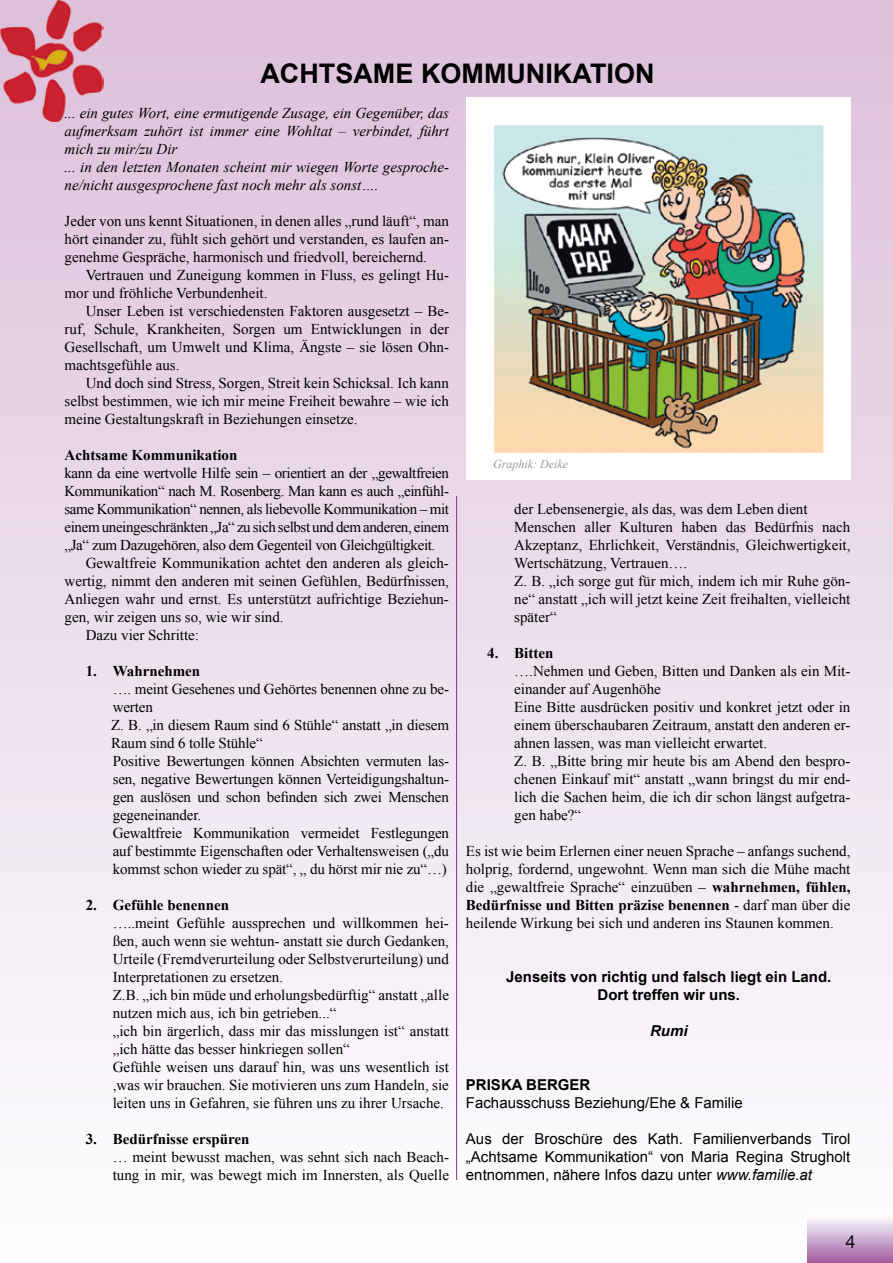
<style>
.page{position:relative;width:893px;height:1263px;background:#fff}
.page>*{position:absolute;margin:0;border:0;box-sizing:border-box;transform-origin:0 0}
.t1{font:700 27px "Arial";color:#000}
.t2{font:18px "Helvetica Neue";color:#000}
.t3{font:15px/18px "Times New Roman";color:#000}
.t4{font:15px "Times New Roman";letter-spacing:-.025em;color:#000}
.t5{font:italic 15px/18px "Times New Roman";color:#000}
.t6{font:15px/18px "Arial";color:#000;text-align:justify}
.t7{font:700 15px "Times New Roman";color:#000}
.t8{font:700 15px/18px "Arial";color:#000;text-align:center}
.t9{font:italic 700 15px "Arial";color:#000}
.t10{font:italic 12px "Times New Roman";color:#999}
.s1{font-weight:700}
.s2{font-style:italic}
</style>
<div class="page">
<div style="left:0;top:0;width:893px;height:1263px;background:linear-gradient(to bottom,#dcc0da,#fdfeff)"></div>
<div style="left:808px;top:1215px;width:85px;height:48px;background:linear-gradient(to bottom,#fdffff,#a45ea3)"></div>
<img style="left:466px;top:98px;width:384px;height:381px">
<hr style="left:456px;top:496px;width:1px;height:684px;background:#8d2986">
<img style="left:0;top:0;width:103px;height:121px">
<h1 class="t1" style="left:260px;top:56px;width:395px">ACHTSAME KOMMUNIKATION</h1>
<p class="t5" style="left:65px;top:103px;width:386px">... ein gutes Wort, eine ermutigende Zusage, ein Gegenüber, das aufmerksam zuhört ist immer eine Wohltat – verbindet, führt mich zu mir/zu Dir<br>... in den letzten Monaten scheint mir wiegen Worte gesproche&shy;ne/nicht ausgesprochene fast noch mehr als sonst….</p>
<p class="t3" style="left:65px;top:212px;width:386px;text-align:justify">Jeder von uns kennt Situationen, in denen alles „rund läuft“, man hört einander zu, fühlt sich gehört und verstanden, es laufen an&shy;genehme Gespräche, harmonisch und friedvoll, bereichernd.</p>
<p class="t3" style="left:65px;top:266px;width:386px;text-indent:21px">Vertrauen und Zuneigung kommen in Fluss, es gelingt Hu&shy;mor und fröhliche Verbundenheit.</p>
<p class="t3" style="left:65px;top:302px;width:386px;text-align:justify;text-indent:21px">Unser Leben ist verschiedensten Faktoren ausgesetzt – Be&shy;ruf, Schule, Krankheiten, Sorgen um Entwicklungen in der Gesellschaft, um Umwelt und Klima, Ängste – sie lösen Ohn&shy;machtsgefühle aus.</p>
<p class="t3" style="left:65px;top:374px;width:386px;text-align:justify;text-indent:21px">Und doch sind Stress, Sorgen, Streit kein Schicksal. Ich kann selbst bestimmen, wie ich mir meine Freiheit bewahre – wie ich meine Gestaltungskraft in Beziehungen einsetze.</p>
<p class="t7" style="left:65px;top:444px;width:174px">Achtsame Kommunikation</p>
<p class="t4" style="left:65px;top:463px;width:386px">kann da eine wertvolle Hilfe sein – orientiert an der „gewaltfreien</p>
<p class="t4" style="left:65px;top:481px;width:386px">Kommunikation“ nach M. Rosenberg. Man kann es auch „einfühl-</p>
<p class="t4" style="left:65px;top:499px;width:386px">same Kommunikation“ nennen, als liebevolle Kommunikation – mit</p>
<p class="t4" style="left:65px;top:517px;width:386px">einem uneingeschränkten „Ja“ zu sich selbst und dem anderen, einem</p>
<p class="t4" style="left:65px;top:535px;width:372px">„Ja“ zum Dazugehören, also dem Gegenteil von Gleichgültigkeit.</p>
<p class="t3" style="left:86px;top:554px;width:365px">Gewaltfreie Kommunikation achtet den anderen als gleich-</p>
<p class="t3" style="left:65px;top:572px;width:386px">wertig, nimmt den anderen mit seinen Gefühlen, Bedürfnissen,</p>
<p class="t3" style="left:65px;top:590px;width:386px">Anliegen wahr und ernst. Es unterstützt aufrichtige Beziehun-</p>
<p class="t3" style="left:65px;top:608px;width:221px">gen, wir zeigen uns so, wie wir sind.</p>
<p class="t3" style="left:86px;top:626px;width:115px">Dazu vier Schritte:</p>
<p class="t7" style="left:86px;top:660px;width:116px">1. Wahrnehmen</p>
<p class="t3" style="left:111px;top:680px;width:339px">…. meint Gesehenes und Gehörtes benennen ohne zu be&shy;werten<br>Z. B. „in diesem Raum sind 6 Stühle“ anstatt „in diesem Raum sind 6 tolle Stühle“<br>Positive Bewertungen können Absichten vermuten las&shy;sen, negative Bewertungen können Verteidigungshaltun&shy;gen auslösen und schon befinden sich zwei Menschen gegeneinander.<br>Gewaltfreie Kommunikation vermeidet Festlegungen auf bestimmte Eigenschaften oder Verhaltensweisen („du kommst schon wieder zu spät“, „ du hörst mir nie zu“…)</p>
<p class="t7" style="left:86px;top:894px;width:145px">2. Gefühle benennen</p>
<p class="t3" style="left:113px;top:914px;width:338px">…..meint Gefühle aussprechen und willkommen hei&shy;ßen, auch wenn sie wehtun- anstatt sie durch Gedanken, Urteile (Fremdverurteilung oder Selbstverurteilung) und Interpretationen zu ersetzen.<br>Z.B. „ich bin müde und erholungsbedürftig“ anstatt „alle nutzen mich aus, ich bin getrieben...“<br>„ich bin ärgerlich, dass mir das misslungen ist“ anstatt „ich hätte das besser hinkriegen sollen“<br>Gefühle weisen uns darauf hin, was uns wesentlich ist ,was wir brauchen. Sie motivieren uns zum Handeln, sie leiten uns in Gefahren, sie führen uns zu ihrer Ursache.</p>
<p class="t7" style="left:86px;top:1128px;width:165px">3. Bedürfnisse erspüren</p>
<p class="t3" style="left:113px;top:1148px;width:338px">… meint bewusst machen, was sehnt sich nach Beach&shy;tung in mir, was bewegt mich im Innersten, als Quelle</p>
<p class="t10" style="left:493px;top:456px;width:76px">Graphik: Deike</p>
<p class="t3" style="left:514px;top:500px;width:338px">der Lebensenergie, als das, was dem Leben dient Menschen aller Kulturen haben das Bedürfnis nach Akzeptanz, Ehrlichkeit, Verständnis, Gleichwertigkeit, Wertschätzung, Vertrauen….<br>Z. B. „ich sorge gut für mich, indem ich mir Ruhe gön&shy;ne“ anstatt „ich will jetzt keine Zeit freihalten, vielleicht später“</p>
<p class="t7" style="left:487px;top:642px;width:68px">4. Bitten</p>
<p class="t3" style="left:514px;top:662px;width:338px">….Nehmen und Geben, Bitten und Danken als ein Mit&shy;einander auf Augenhöhe<br>Eine Bitte ausdrücken positiv und konkret jetzt oder in einem überschaubaren Zeitraum, anstatt den anderen er&shy;ahnen lassen, was man vielleicht erwartet.<br>Z. B. „Bitte bring mir heute bis am Abend den bespro&shy;chenen Einkauf mit“ anstatt „wann bringst du mir end&shy;lich die Sachen heim, die ich dir schon längst aufgetra&shy;gen habe?“</p>
<p class="t3" style="left:466px;top:842px;width:386px;text-align:justify">Es ist wie beim Erlernen einer neuen Sprache – anfangs suchend, holprig, fordernd, ungewohnt. Wenn man sich die Mühe macht die „gewaltfreie Sprache“ einzuüben – <span class="s1">wahrnehmen, fühlen, Bedürfnisse und Bitten präzise benennen</span> - darf man über die heilende Wirkung bei sich und anderen ins Staunen kommen.</p>
<p class="t8" style="left:506px;top:968px;width:327px">Jenseits von richtig und falsch liegt ein Land.<br>Dort treffen wir uns.</p>
<p class="t9" style="left:650px;top:1021px;width:39px">Rumi</p>
<p class="t8" style="left:466px;top:1076px;width:126px">PRISKA BERGER</p>
<p class="t6" style="left:466px;top:1094px;width:278px">Fachausschuss Beziehung/Ehe &amp; Familie</p>
<p class="t6" style="left:466px;top:1130px;width:386px">Aus der Broschüre des Kath. Familienverbands Tirol „Achtsame Kommunikation“ von Maria Regina Strugholt entnommen, nähere Infos dazu unter <span class="s2">www.familie.at</span></p>
<p class="t2" style="left:845px;top:1228px;width:12px">4</p>
</div>
